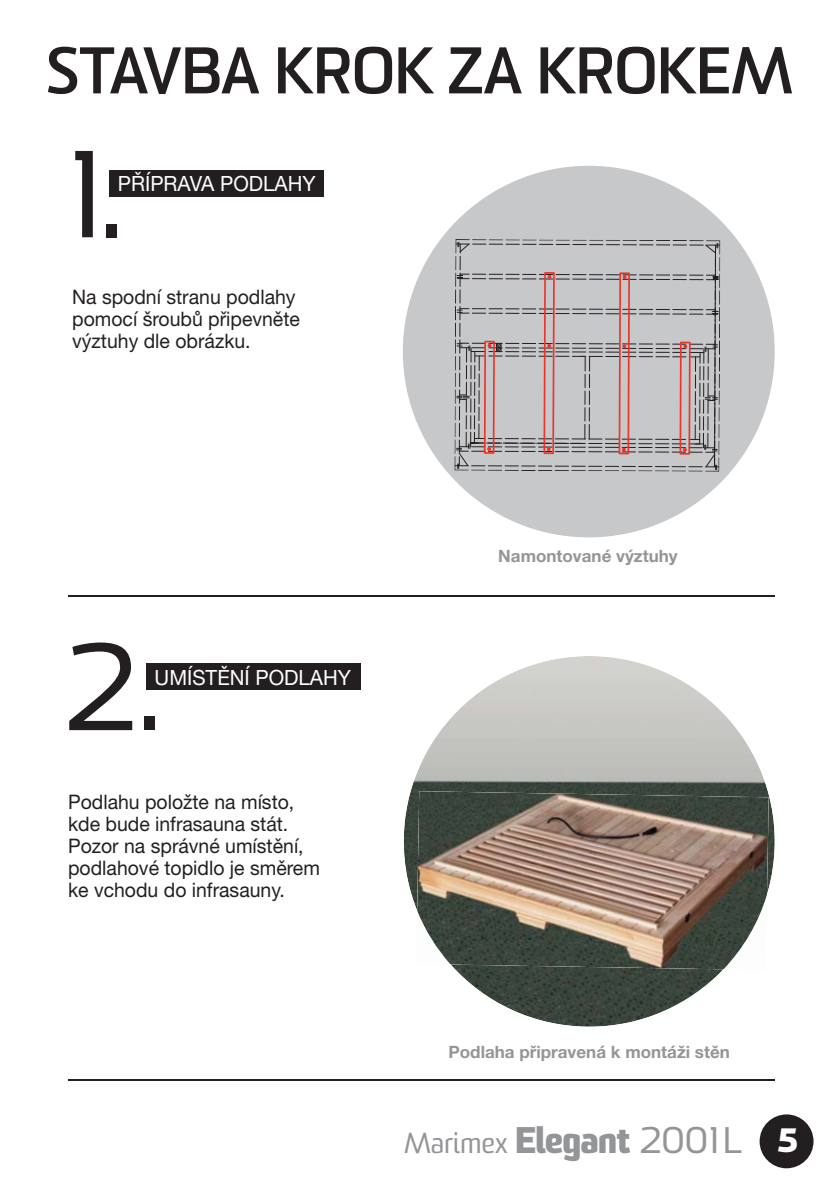
<style>
.page{position:relative;width:840px;height:1191px;background:#fff}
.page>*{position:absolute;margin:0;border:0;box-sizing:border-box;transform-origin:0 0}
.t1{font:120px "Sommet";color:#231f20}
.t2{font:700 64px "Sommet";color:#231f20}
.t3{font:28px "Sommet";color:#939598}
.t4{font:21px "Helvetica Neue CE";color:#fff}
.t5{font:20px/22px "Helvetica Neue CE";color:#231f20}
.t6{font:700 17px "Helvetica Neue CE";color:#939598}
.s1{font-weight:800;font-size:36px}
.s2{font-size:36px}
.s3{font-weight:800;font-size:32.8px;color:#fff}
</style>
<div class="page">
<div style="left:759px;top:1114px;width:54px;height:54px;background:#231f20;border-radius:50%"></div>
<hr style="left:68px;top:1079px;width:706px;height:1px;background:#231f20">
<div style="left:109px;top:170px;width:214px;height:27px;background:#231f20"></div>
<div style="left:402px;top:166px;width:372px;height:371px;background:#c6c8ca;border-radius:50%"></div>
<svg style="left:454px;top:239px;width:266px;height:233px"></svg>
<div style="left:146px;top:663px;width:214px;height:27px;background:#231f20"></div>
<hr style="left:68px;top:595px;width:706px;height:1px;background:#231f20">
<img style="left:403px;top:656px;width:371px;height:370px;border-radius:50%">
<img style="left:417px;top:791px;width:351px;height:178px">
<h2 class="t2" style="left:45px;top:48px;width:748px">STAVBA KROK ZA KROKEM</h2>
<h1 class="t1" style="left:62px;top:151px;width:62px">1.</h1>
<p class="t4" style="left:118px;top:176px;width:199px">PŘÍPRAVA PODLAHY</p>
<p class="t5" style="left:72px;top:287px;width:229px">Na spodní stranu podlahy pomocí šroubů připevněte výztuhy dle obrázku.</p>
<h1 class="t1" style="left:62px;top:644px;width:100px">2.</h1>
<p class="t4" style="left:154px;top:670px;width:198px">UMÍSTĚNÍ PODLAHY</p>
<p class="t5" style="left:68px;top:792px;width:253px">Podlahu položte na místo, kde bude infrasauna stát.<br>Pozor na správné umístění, podlahové topidlo je směrem ke vchodu do infrasauny.</p>
<p class="t6" style="left:498px;top:550px;width:181px">Namontované výztuhy</p>
<p class="t6" style="left:448px;top:1045px;width:283px">Podlaha připravená k montáži stěn</p>
<h3 class="t3" style="left:404px;top:1132px;width:395px">Marimex <span class="s1">Elegant</span> <span class="s2">2001 L</span> <span class="s3">5</span></h3>
</div>
